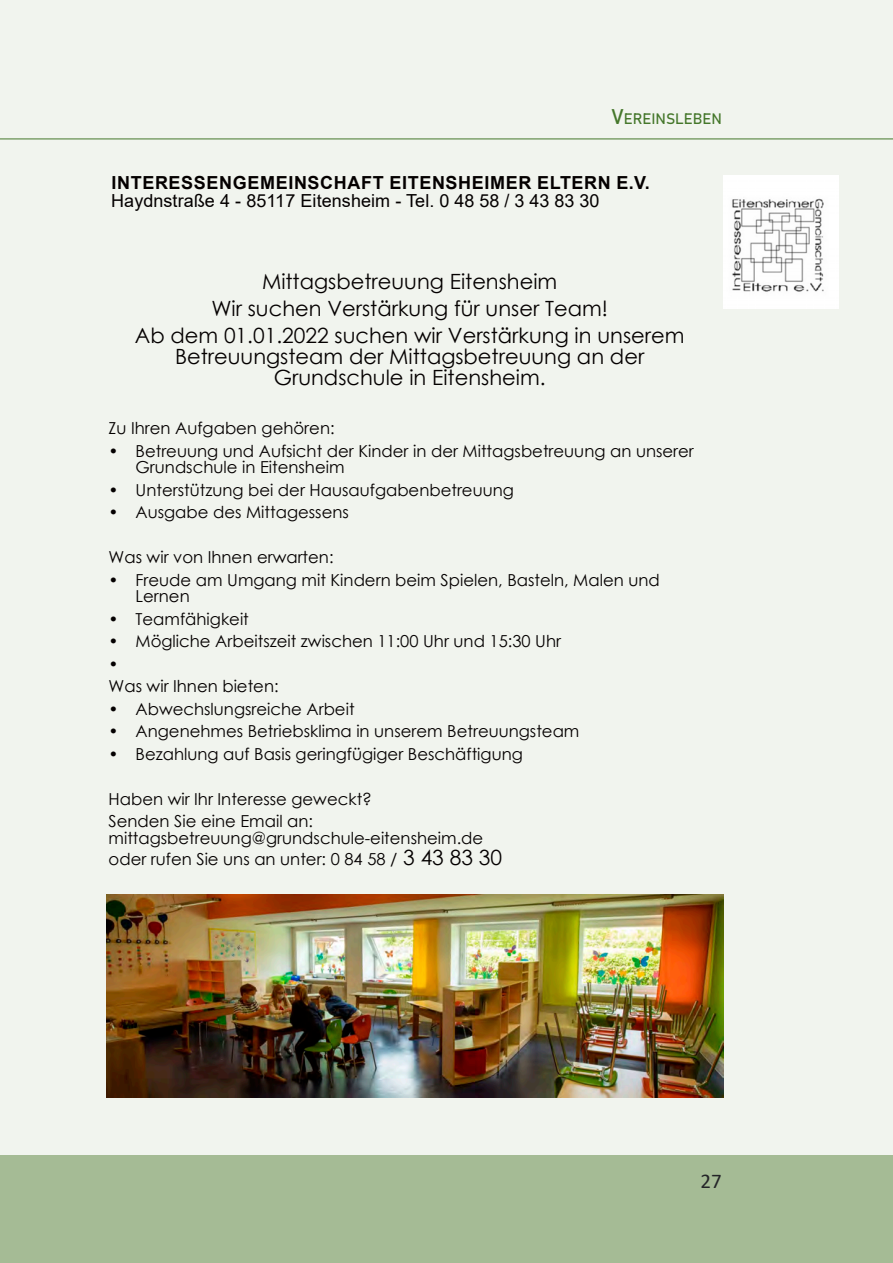
<style>
.page{position:relative;width:893px;height:1263px;background:#fff}
.page>*{position:absolute;margin:0;border:0;box-sizing:border-box;transform-origin:0 0}
.t1{font:21px/27px "Century Gothic";color:#040000;text-align:center}
.t2{font:21px "Calibri";color:#242528}
.t3{font:18px "Arial";letter-spacing:.005em;color:#040000}
.t4{font:700 18px "Arial";letter-spacing:.035em;color:#040000}
.t5{font:16.5px/22.5px "Century Gothic";color:#040000}
.t6{font:15px "Bahnschrift";color:#45772b}
.s1{font-size:21px}
</style>
<div class="page">
<div style="left:0;top:0;width:893px;height:1155px;background:#f1f4ee"></div>
<div style="left:0;top:1155px;width:893px;height:108px;background:#a5bb95"></div>
<hr style="left:0;top:139px;width:893px;height:1px;background:#45772b">
<img style="left:723px;top:176px;width:115px;height:132px">
<img style="left:107px;top:894px;width:616px;height:203px">
<p class="t6" style="left:611px;top:112px;width:112px"><span class="s1">V</span>EREINSLEBEN</p>
<p class="t4" style="left:111px;top:176px;width:540px">INTERESSENGEMEINSCHAFT EITENSHEIMER ELTERN E.V.</p>
<p class="t3" style="left:111px;top:194px;width:490px">Haydnstraße 4 - 85117 Eitensheim - Tel. 0 48 58 / 3 43 83 30</p>
<p class="t1" style="left:135px;top:269px;width:551px">Mittagsbetreuung Eitensheim<br>Wir suchen Verstärkung für unser Team!<br>Ab dem 01.01.2022 suchen wir Verstärkung in unserem</p>
<p class="t1" style="left:175px;top:347px;width:471px;line-height:21px">Betreuungsteam der Mittagsbetreuung an der<br>Grundschule in Eitensheim.</p>
<p class="t5" style="left:109px;top:418px;width:228px">Zu Ihren Aufgaben gehören:</p>
<p class="t5" style="left:136px;top:444px;width:560px;line-height:16.5px;text-indent:-27px">• Betreuung und Aufsicht der Kinder in der Mittagsbetreuung an unserer<br>Grundschule in Eitensheim</p>
<p class="t5" style="left:109px;top:480px;width:407px">• Unterstützung bei der Hausaufgabenbetreuung</p>
<p class="t5" style="left:109px;top:502px;width:242px">• Ausgabe des Mittagessens</p>
<p class="t5" style="left:109px;top:547px;width:227px">Was wir von Ihnen erwarten:</p>
<p class="t5" style="left:136px;top:573px;width:526px;line-height:16.5px;text-indent:-27px">• Freude am Umgang mit Kindern beim Spielen, Basteln, Malen und<br>Lernen</p>
<p class="t5" style="left:109px;top:609px;width:142px">• Teamfähigkeit</p>
<p class="t5" style="left:109px;top:631px;width:454px">• Mögliche Arbeitszeit zwischen 11:00 Uhr und 15:30 Uhr •<br>Was wir Ihnen bieten:</p>
<p class="t5" style="left:109px;top:699px;width:248px">• Abwechslungsreiche Arbeit</p>
<p class="t5" style="left:109px;top:721px;width:472px">• Angenehmes Betriebsklima in unserem Betreuungsteam</p>
<p class="t5" style="left:109px;top:744px;width:416px">• Bezahlung auf Basis geringfügiger Beschäftigung</p>
<p class="t5" style="left:109px;top:789px;width:265px">Haben wir Ihr Interesse geweckt?<br>Senden Sie eine Email an:</p>
<p class="t5" style="left:109px;top:829px;width:395px;line-height:21px">mittagsbetreuung@grundschule-eitensheim.de oder rufen Sie uns an unter: 0 84 58 / <span class="s1">3 43 83 30</span></p>
<p class="t2" style="left:700px;top:1172px;width:23px">27</p>
</div>
